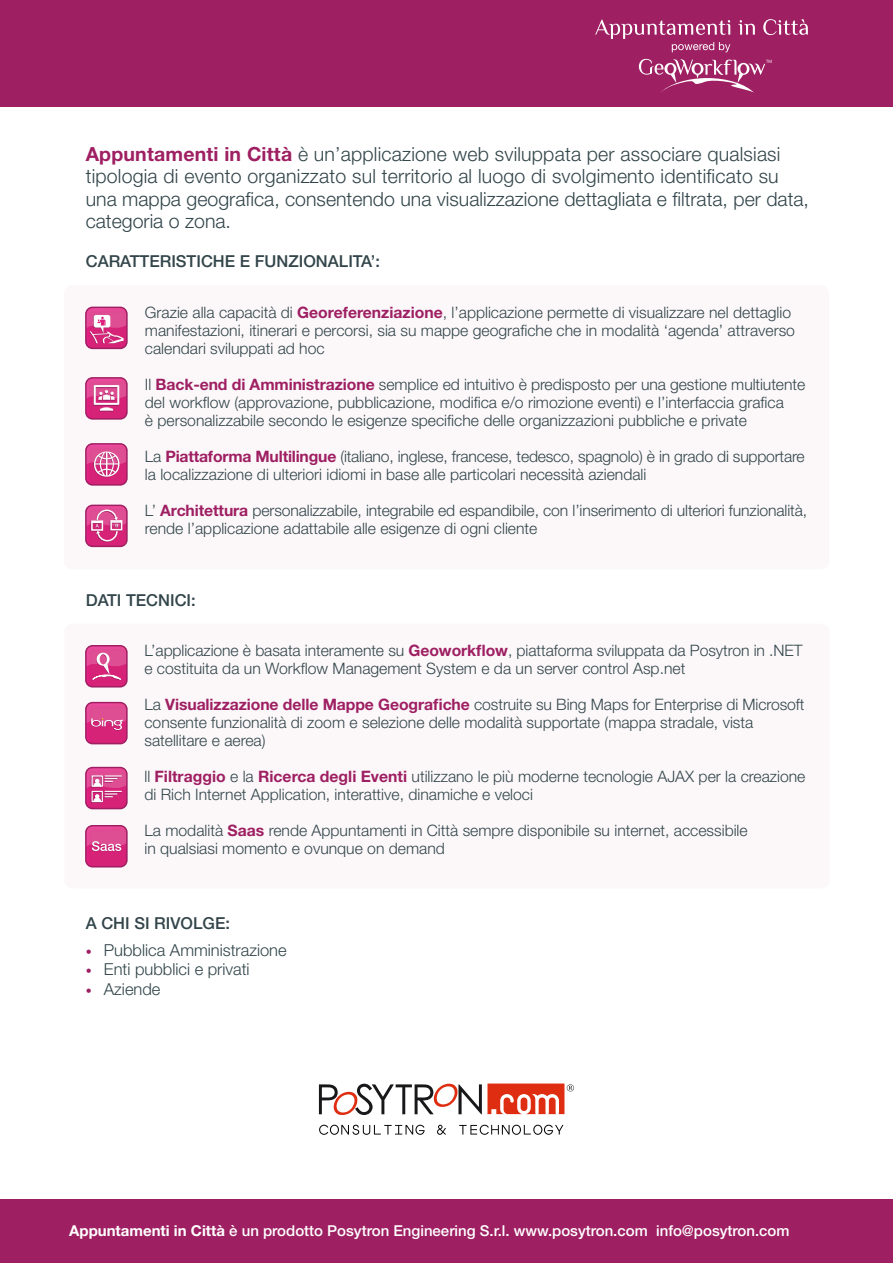
<style>
.page{position:relative;width:893px;height:1263px;background:#fff}
.page>*{position:absolute;margin:0;border:0;box-sizing:border-box;transform-origin:0 0}
.t1{font:300 19.5px/22.5px "Helvetica Neue LT Std";letter-spacing:.01em;color:#32454a}
.t2{font:500 16.5px "Helvetica Neue LT Std";color:#32454a}
.t3{font:300 16.5px "Helvetica Neue LT Std";color:#32454a}
.t4{font:300 15.75px/18px "Helvetica Neue LT Std";color:#32454a}
.t5{font:500 15px "Helvetica Neue LT Std";color:#fff}
.s1{font-weight:700;color:#9e1f62}
.s2{font-size:12px;color:#9e1f62}
.s3{font-weight:700}
</style>
<div class="page">
<div style="left:0;top:1199px;width:893px;height:64px;background:#9e1f62"></div>
<div style="left:0;top:0;width:893px;height:106px;background:#9e1f62"></div>
<svg style="left:319px;top:1083px;width:255px;height:32px"></svg>
<svg style="left:319px;top:1125px;width:106px;height:10px"></svg>
<svg style="left:437px;top:1125px;width:9px;height:10px"></svg>
<svg style="left:459px;top:1125px;width:104px;height:10px"></svg>
<div style="left:64px;top:285px;width:765px;height:284px;background:#fcf8fa;border-radius:8px"></div>
<svg style="left:85px;top:505px;width:43px;height:42px"></svg>
<svg style="left:87px;top:506px;width:39px;height:40px;background:#db5294"></svg>
<svg style="left:639px;top:59px;width:133px;height:34px"></svg>
<svg style="left:595px;top:20px;width:135px;height:32px"></svg>
<svg style="left:738px;top:20px;width:17px;height:15px"></svg>
<svg style="left:763px;top:19px;width:45px;height:16px"></svg>
<svg style="left:85px;top:377px;width:43px;height:43px"></svg>
<svg style="left:87px;top:379px;width:39px;height:39px;background:#dd5999"></svg>
<svg style="left:85px;top:443px;width:43px;height:43px"></svg>
<svg style="left:87px;top:445px;width:39px;height:39px;background:#dc5596"></svg>
<svg style="left:85px;top:307px;width:43px;height:42px"></svg>
<svg style="left:87px;top:308px;width:39px;height:40px;background:#dd5698"></svg>
<div style="left:64px;top:624px;width:766px;height:264px;background:#fcf8fa;border-radius:8px"></div>
<svg style="left:85px;top:767px;width:43px;height:42px"></svg>
<svg style="left:87px;top:768px;width:39px;height:40px;background:#da5395"></svg>
<svg style="left:85px;top:825px;width:43px;height:42px"></svg>
<svg style="left:87px;top:826px;width:39px;height:40px;background:#db458d"></svg>
<svg style="left:85px;top:702px;width:43px;height:42px"></svg>
<svg style="left:87px;top:703px;width:39px;height:40px;background:#da428b"></svg>
<svg style="left:85px;top:645px;width:43px;height:42px"></svg>
<svg style="left:85px;top:646px;width:42px;height:40px;background:#d9498e"></svg>
<p class="t1" style="left:86px;top:142px;width:725px"><span class="s1">Appuntamenti in Città</span> è un’applicazione web sviluppata per associare qualsiasi tipologia di evento organizzato sul territorio al luogo di svolgimento identificato su una mappa geografica, consentendo una visualizzazione dettagliata e filtrata, per data, categoria o zona.</p>
<p class="t2" style="left:86px;top:251px;width:296px">CARATTERISTICHE E FUNZIONALITA’:</p>
<p class="t4" style="left:145px;top:303px;width:652px">Grazie alla capacità di <span class="s1">Georeferenziazione</span>, l’applicazione permette di visualizzare nel dettaglio manifestazioni, itinerari e percorsi, sia su mappe geografiche che in modalità ‘agenda’ attraverso calendari sviluppati ad hoc</p>
<p class="t4" style="left:145px;top:375px;width:662px">Il <span class="s1">Back-end di Amministrazione</span> semplice ed intuitivo è predisposto per una gestione multiutente del workflow (approvazione, pubblicazione, modifica e/o rimozione eventi) e l’interfaccia grafica<br>è personalizzabile secondo le esigenze specifiche delle organizzazioni pubbliche e private</p>
<p class="t4" style="left:145px;top:447px;width:661px">La <span class="s1">Piattaforma Multilingue</span> (italiano, inglese, francese, tedesco, spagnolo) è in grado di supportare la localizzazione di ulteriori idiomi in base alle particolari necessità aziendali</p>
<p class="t4" style="left:145px;top:501px;width:664px">L’ <span class="s1">Architettura</span> personalizzabile, integrabile ed espandibile, con l’inserimento di ulteriori funzionalità, rende l’applicazione adattabile alle esigenze di ogni cliente</p>
<p class="t2" style="left:86px;top:590px;width:112px">DATI TECNICI:</p>
<p class="t4" style="left:144px;top:641px;width:660px">L’applicazione è basata interamente su <span class="s1">Geoworkflow</span>, piattaforma sviluppata da Posytron in .NET e costituita da un Workflow Management System e da un server control Asp.net</p>
<p class="t4" style="left:144px;top:695px;width:662px">La <span class="s1">Visualizzazione delle Mappe Geografiche</span> costruite su Bing Maps for Enterprise di Microsoft consente funzionalità di zoom e selezione delle modalità supportate (mappa stradale, vista satellitare e aerea)</p>
<p class="t4" style="left:144px;top:767px;width:662px">ll <span class="s1">Filtraggio</span> e la <span class="s1">Ricerca degli Eventi</span> utilizzano le più moderne tecnologie AJAX per la creazione di Rich Internet Application, interattive, dinamiche e veloci</p>
<p class="t4" style="left:144px;top:821px;width:605px">La modalità <span class="s1">Saas</span> rende Appuntamenti in Città sempre disponibile su internet, accessibile in qualsiasi momento e ovunque on demand</p>
<p class="t2" style="left:86px;top:913px;width:146px">A CHI SI RIVOLGE:</p>
<p class="t3" style="left:86px;top:940px;width:202px"><span class="s2">•</span> Pubblica Amministrazione</p>
<p class="t3" style="left:86px;top:959px;width:165px"><span class="s2">•</span> Enti pubblici e privati</p>
<p class="t3" style="left:86px;top:979px;width:76px"><span class="s2">•</span> Aziende</p>
<p class="t5" style="left:69px;top:1222px;width:722px"><span class="s3">Appuntamenti in Città</span> è un prodotto Posytron Engineering S.r.l. www.posytron.com info@posytron.com</p>
</div>
